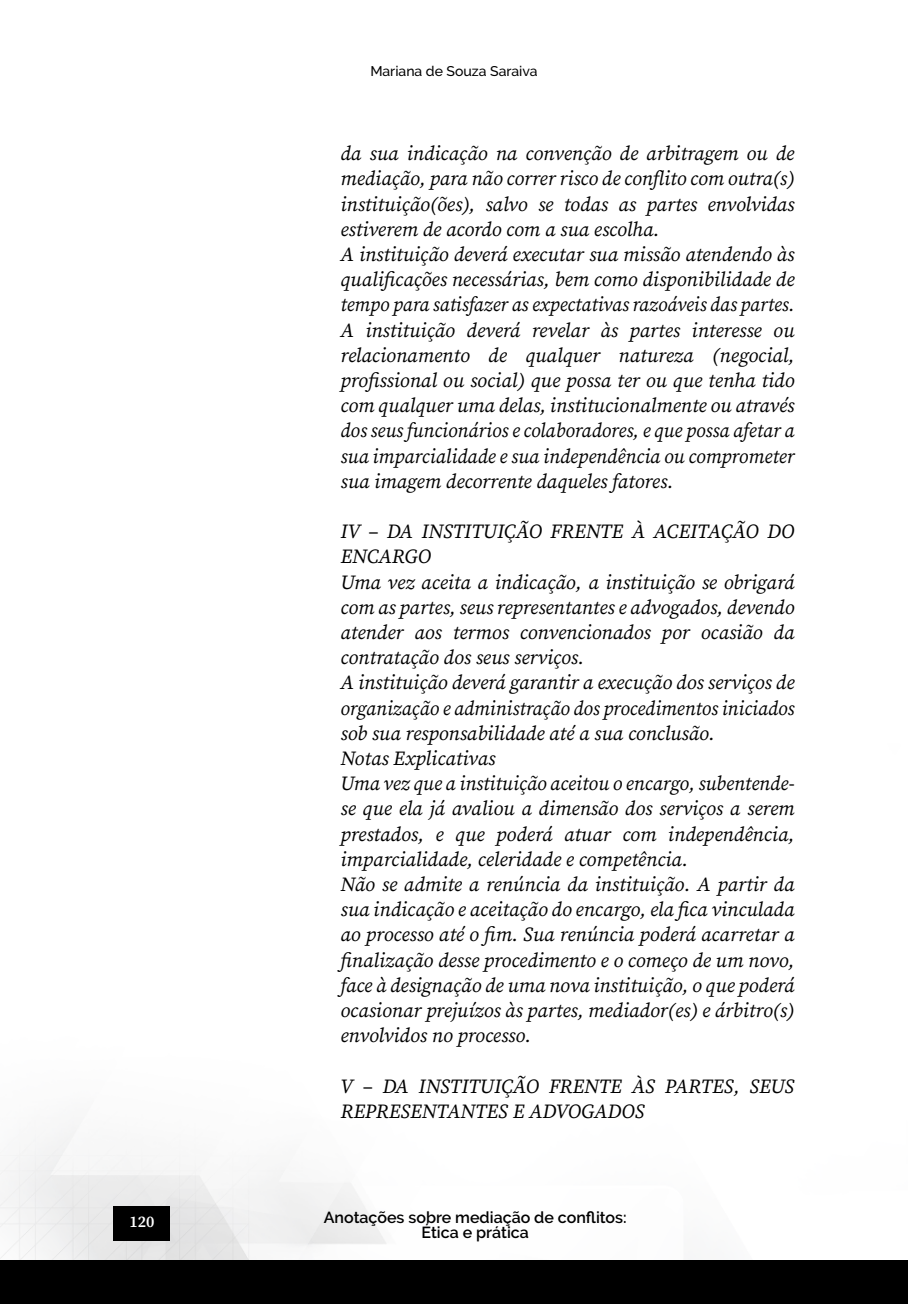
<style>
.page{position:relative;width:908px;height:1304px;background:#fff}
.page>*{position:absolute;margin:0;border:0;box-sizing:border-box;transform-origin:0 0}
.t1{font:italic 20px/25.2px "Source Serif Pro";color:#000}
.t2{font:600 16px/15.6px "Raleway";color:#000;text-align:center}
.t3{font:600 16px "Source Serif Pro";color:#fff}
.t4{font:500 14px "Raleway";color:#000}
</style>
<div class="page">
<img style="left:0;top:1125px;width:386px;height:135px">
<div style="left:113px;top:1206px;width:57px;height:34px;background:#000"></div>
<div style="left:0;top:1260px;width:907px;height:44px;background:#000"></div>
<p class="t4" style="left:370px;top:63px;width:169px">Mariana de Souza Saraiva</p>
<p class="t1" style="left:340px;top:141px;width:455px">da sua indicação na convenção de arbitragem ou de mediação, para não correr risco de conflito com outra(s) instituição(ões), salvo se todas as partes envolvidas estiverem de acordo com a sua escolha.<br>A instituição deverá executar sua missão atendendo às qualificações necessárias, bem como disponibilidade de tempo para satisfazer as expectativas razoáveis das partes.<br>A instituição deverá revelar às partes interesse ou relacionamento de qualquer natureza (negocial, profissional ou social) que possa ter ou que tenha tido com qualquer uma delas, institucionalmente ou através dos seus funcionários e colaboradores, e que possa afetar a sua imparcialidade e sua independência ou comprometer sua imagem decorrente daqueles fatores.</p>
<p class="t1" style="left:340px;top:519px;width:455px">IV – DA INSTITUIÇÃO FRENTE À ACEITAÇÃO DO ENCARGO<br>Uma vez aceita a indicação, a instituição se obrigará com as partes, seus representantes e advogados, devendo atender aos termos convencionados por ocasião da contratação dos seus serviços.<br>A instituição deverá garantir a execução dos serviços de organização e administração dos procedimentos iniciados sob sua responsabilidade até a sua conclusão.<br>Notas Explicativas<br>Uma vez que a instituição aceitou o encargo, subentende&shy;se que ela já avaliou a dimensão dos serviços a serem prestados, e que poderá atuar com independência, imparcialidade, celeridade e competência.<br>Não se admite a renúncia da instituição. A partir da sua indicação e aceitação do encargo, ela fica vinculada ao processo até o fim. Sua renúncia poderá acarretar a finalização desse procedimento e o começo de um novo, face à designação de uma nova instituição, o que poderá ocasionar prejuízos às partes, mediador(es) e árbitro(s) envolvidos no processo.</p>
<p class="t1" style="left:340px;top:1073px;width:455px">V – DA INSTITUIÇÃO FRENTE ÀS PARTES, SEUS<br>REPRESENTANTES E ADVOGADOS</p>
<p class="t3" style="left:129px;top:1211px;width:26px">120</p>
<p class="t2" style="left:323px;top:1209px;width:304px">Anotações sobre mediação de conflitos:<br>Ética e prática</p>
</div>
